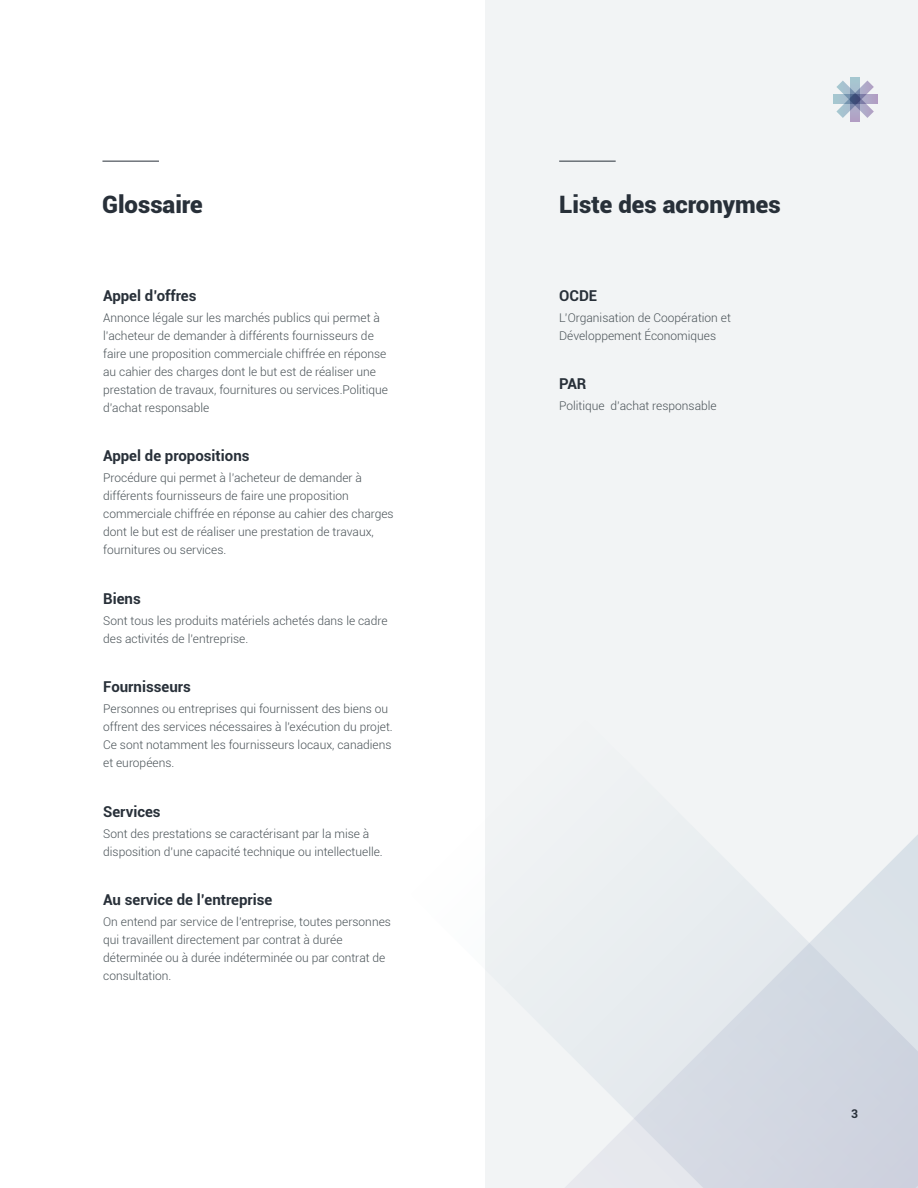
<style>
.page{position:relative;width:918px;height:1188px;background:#fff}
.page>*{position:absolute;margin:0;border:0;box-sizing:border-box;transform-origin:0 0}
.t1{font:900 24px "Roboto";color:#283039}
.t2{font:700 15px "Roboto";color:#283039}
.t3{font:300 12px/18px "Roboto";color:#485156}
.t4{font:700 12px "Roboto";color:#283039}
</style>
<div class="page">
<div style="left:486px;top:0;width:432px;height:1188px;background:#f2f4f5"></div>
<svg style="left:485px;top:586px;width:433px;height:602px"></svg>
<hr style="left:559px;top:161px;width:57px;height:1px;background:#283039">
<hr style="left:102px;top:161px;width:57px;height:1px;background:#283039">
<svg style="left:833px;top:95px;width:44px;height:9px"></svg>
<svg style="left:851px;top:77px;width:9px;height:44px"></svg>
<svg style="left:836px;top:81px;width:38px;height:37px"></svg>
<h1 class="t1" style="left:102px;top:187px;width:102px">Glossaire</h1>
<p class="t2" style="left:103px;top:285px;width:95px">Appel d’offres</p>
<p class="t3" style="left:103px;top:308px;width:286px">Annonce légale sur les marchés publics qui permet à l’acheteur de demander à différents fournisseurs de faire une proposition commerciale chiffrée en réponse au cahier des charges dont le but est de réaliser une prestation de travaux, fournitures ou services.Politique d’achat responsable</p>
<p class="t2" style="left:103px;top:445px;width:148px">Appel de propositions</p>
<p class="t3" style="left:103px;top:468px;width:292px">Procédure qui permet à l’acheteur de demander à différents fournisseurs de faire une proposition commerciale chiffrée en réponse au cahier des charges dont le but est de réaliser une prestation de travaux, fournitures ou services.</p>
<p class="t2" style="left:103px;top:588px;width:39px">Biens</p>
<p class="t3" style="left:103px;top:611px;width:286px">Sont tous les produits matériels achetés dans le cadre des activités de l’entreprise.</p>
<p class="t2" style="left:103px;top:676px;width:89px">Fournisseurs</p>
<p class="t3" style="left:103px;top:699px;width:291px">Personnes ou entreprises qui fournissent des biens ou offrent des services nécessaires à l'exécution du projet.<br>Ce sont notamment les fournisseurs locaux, canadiens et européens.</p>
<p class="t2" style="left:103px;top:801px;width:59px">Services</p>
<p class="t3" style="left:103px;top:824px;width:281px">Sont des prestations se caractérisant par la mise à disposition d’une capacité technique ou intellectuelle.</p>
<p class="t2" style="left:103px;top:889px;width:171px">Au service de l’entreprise</p>
<p class="t3" style="left:103px;top:912px;width:289px">On entend par service de l’entreprise, toutes personnes qui travaillent directement par contrat à durée déterminée ou à durée indéterminée ou par contrat de consultation.</p>
<h1 class="t1" style="left:559px;top:187px;width:223px">Liste des acronymes</h1>
<p class="t2" style="left:559px;top:285px;width:40px">OCDE</p>
<p class="t3" style="left:559px;top:308px;width:173px">L’Organisation de Coopération et<br>Développement Économiques</p>
<p class="t2" style="left:559px;top:373px;width:29px">PAR</p>
<p class="t3" style="left:559px;top:396px;width:159px">Politique d’achat responsable</p>
<p class="t4" style="left:851px;top:1105px;width:8px">3</p>
</div>
